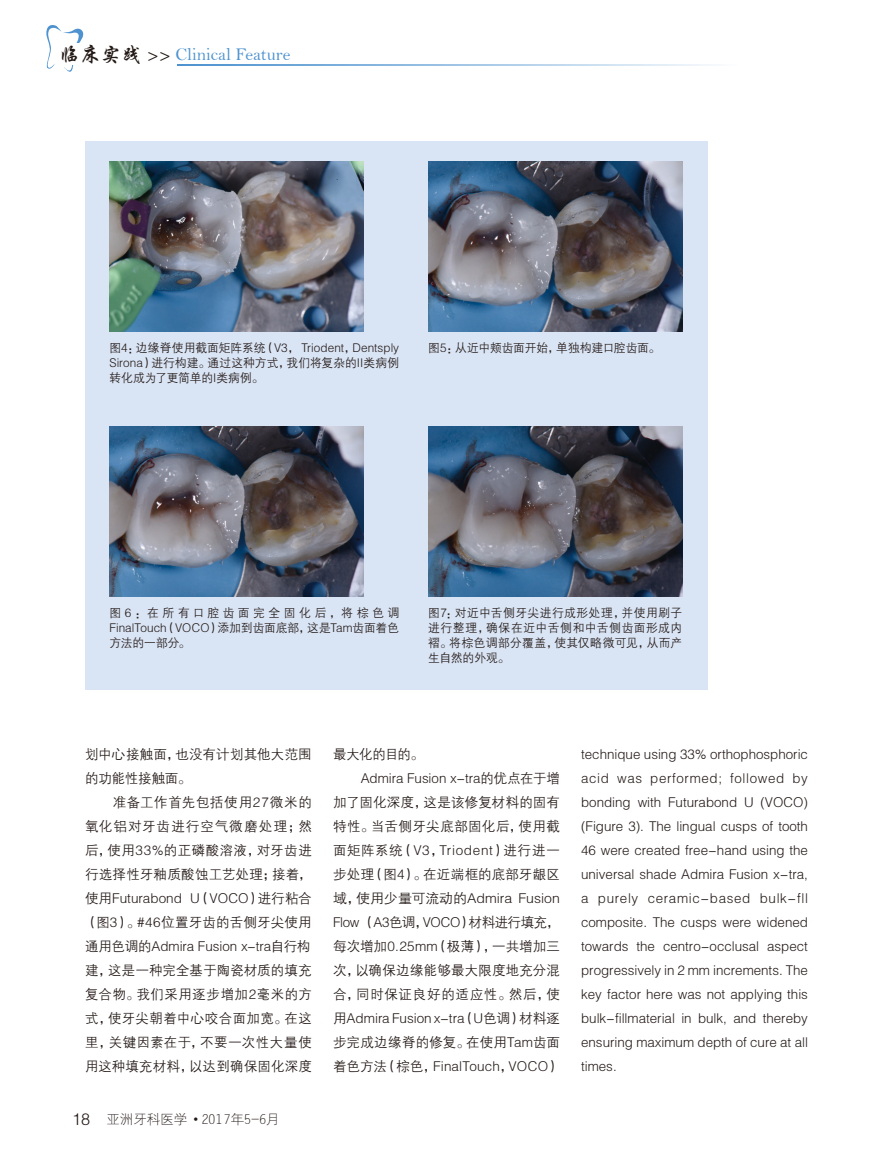
<style>
.page{position:relative;width:893px;height:1170px;background:#fff}
.page>*{position:absolute;margin:0;border:0;box-sizing:border-box;transform-origin:0 0}
.t1{font:18px "Bell";color:#4e93d0}
.正文{font:13.5px/24px "FZZDXJW GB1 0";color:#231916;text-align:justify}
.t2{font:13.5px "FZXDXK GBK1 0";color:#231916}
.正文-2{font:12px/15px "FZZDXJW GB1 0";letter-spacing:.005em;color:#231916;text-align:justify}
.正文-3{font:12px "FZZDXJW GB1 0";letter-spacing:-.015em;color:#231916}
.s1{font-family:"FZXKJW GB1 0";font-size:21px;color:#231916}
.s2{font-family:"FZZDXJW GB1 0";color:#231916}
.s3{font-family:"FZZDXJW GB1 0";font-size:16.5px}
.s4{font-family:"Arial"}
</style>
<div class="page">
<svg style="left:46px;top:25px;width:38px;height:47px"></svg>
<div style="left:59px;top:43px;width:110px;height:22px;background:#fff"></div>
<hr style="left:177px;top:64px;width:561px;height:2px;background:#4e93d0">
<div style="left:85px;top:141px;width:622px;height:548px;background:#d9e4f4"></div>
<img style="left:109px;top:162px;width:255px;height:169px">
<img style="left:109px;top:426px;width:255px;height:170px">
<img style="left:428px;top:162px;width:254px;height:169px">
<img style="left:428px;top:426px;width:254px;height:170px">
<h1 class="t1" style="left:59px;top:44px;width:233px"><span class="s1">临床实践</span> <span class="s2">&gt;&gt;</span> Clinical Feature</h1>
<p class="正文-2" style="left:109px;top:341px;width:291px">图4：边缘脊使用截面矩阵系统（V3， Triodent，Dentsply Sirona）进行构建。通过这种方式，我们将复杂的II类病例转化成为了更简单的I类病例。</p>
<p class="正文-3" style="left:428px;top:341px;width:233px">图5：从近中颊齿面开始，单独构建口腔齿面。</p>
<p class="正文-2" style="left:109px;top:605px;width:291px">图6：在所有口腔齿面完全固化后，将棕色调FinalTouch（VOCO）添加到齿面底部，这是Tam齿面着色方法的一部分。</p>
<p class="正文-2" style="left:428px;top:605px;width:255px">图7：对近中舌侧牙尖进行成形处理，并使用刷子进行整理，确保在近中舌侧和中舌侧齿面形成内褶。将棕色调部分覆盖，使其仅略微可见，从而产生自然的外观。</p>
<p class="正文" style="left:85px;top:742px;width:228px">划中心接触面，也没有计划其他大范围的功能性接触面。</p>
<p class="正文" style="left:85px;top:790px;width:228px;text-indent:28px">准备工作首先包括使用27微米的氧化铝对牙齿进行空气微磨处理；然后，使用33%的正磷酸溶液，对牙齿进行选择性牙釉质酸蚀工艺处理；接着，使用Futurabond U（VOCO）进行粘合（图3）。#46位置牙齿的舌侧牙尖使用通用色调的Admira Fusion x-tra自行构</p>
<p class="正文" style="left:85px;top:958px;width:228px">建，这是一种完全基于陶瓷材质的填充复合物。我们采用逐步增加2毫米的方式，使牙尖朝着中心咬合面加宽。在这里，关键因素在于，不要一次性大量使用这种填充材料，以达到确保固化深度</p>
<p class="t2" style="left:72px;top:1111px;width:209px"><span class="s3">18</span> 亚洲牙科医学 <span class="s4">•</span> 2017年5-6月</p>
<p class="正文" style="left:333px;top:742px;width:92px">最大化的目的。</p>
<p class="正文" style="left:361px;top:766px;width:201px">Admira Fusion x-tra的优点在于增</p>
<p class="正文" style="left:333px;top:790px;width:228px">加了固化深度，这是该修复材料的固有特性。当舌侧牙尖底部固化后，使用截面矩阵系统（V3，Triodent）进行进一步处理（图4）。在近端框的底部牙龈区域，使用少量可流动的Admira Fusion Flow （A3色调，VOCO）材料进行填充，</p>
<p class="正文" style="left:333px;top:934px;width:228px">每次增加0.25mm（极薄），一共增加三次，以确保边缘能够最大限度地充分混合，同时保证良好的适应性。然后，使用Admira Fusion x-tra（U色调）材料逐步完成边缘脊的修复。在使用Tam齿面着色方法（棕色，FinalTouch，VOCO）</p>
<p class="正文" style="left:581px;top:742px;width:228px">technique using 33% orthophosphoric acid was performed; followed by bonding with Futurabond U (VOCO) (Figure 3). The lingual cusps of tooth 46 were created free-hand using the universal shade Admira Fusion x-tra, a purely ceramic-based bulk-fll composite. The cusps were widened towards the centro-occlusal aspect progressively in 2 mm increments. The key factor here was not applying this bulk-fillmaterial in bulk, and thereby ensuring maximum depth of cure at all times.</p>
</div>
